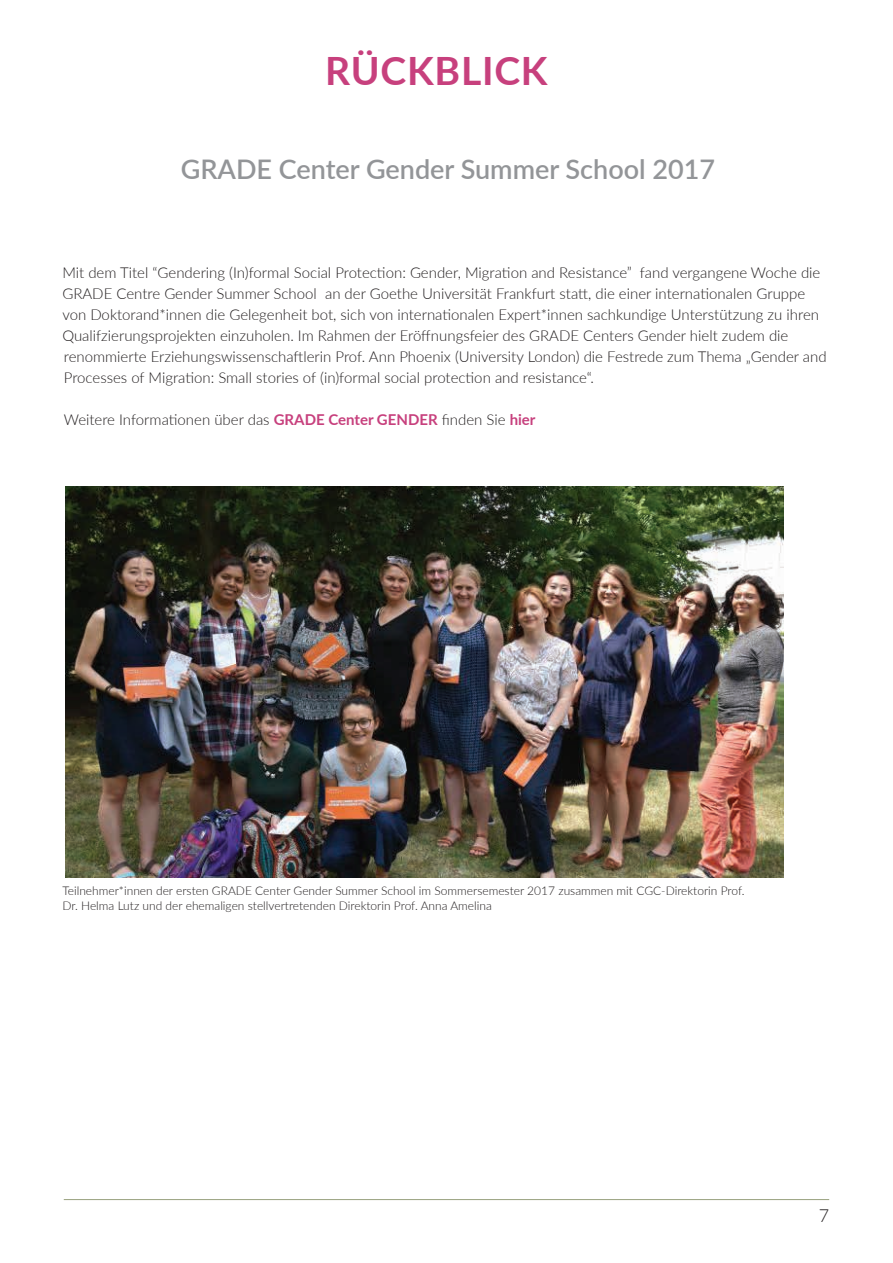
<style>
.page{position:relative;width:893px;height:1263px;background:#fff}
.page>*{position:absolute;margin:0;border:0;box-sizing:border-box;transform-origin:0 0}
.t1{font:700 39px "Lato";letter-spacing:.02em;color:#c7407d}
.t2{font:600 27px "Lato";color:#939598}
.t3{font:300 18px "Lato";color:#231f20}
.t4{font:300 15px/21px "Lato";color:#231f20}
.t5{font:300 12px/15px "Lato";color:#231f20}
.s1{font-weight:700;color:#c7407d}
</style>
<div class="page">
<hr style="left:64px;top:1199px;width:765px;height:1px;background:#98a17e">
<img style="left:66px;top:486px;width:717px;height:391px">
<h1 class="t1" style="left:325px;top:42px;width:224px">RüCkbLICk</h1>
<h2 class="t2" style="left:181px;top:150px;width:536px">GRADE Center Gender Summer School 2017</h2>
<p class="t4" style="left:62px;top:261px;width:766px">Mit dem Titel “Gendering (In)formal Social Protection: Gender, Migration and Resistance” fand vergangene Woche die GRADE Centre Gender Summer School an der Goethe Universität Frankfurt statt, die einer internationalen Gruppe von Doktorand*innen die Gelegenheit bot, sich von internationalen Expert*innen sachkundige Unterstützung zu ihren Qualifzierungsprojekten einzuholen. Im Rahmen der Eröffnungsfeier des GRADE Centers Gender hielt zudem die renommierte Erziehungswissenschaftlerin Prof. Ann Phoenix (University London) die Festrede zum Thema „Gender and Processes of Migration: Small stories of (in)formal social protection and resistance“.</p>
<p class="t4" style="left:64px;top:408px;width:473px">Weitere Informationen über das <span class="s1">GRAdE Center GENdER</span> finden Sie <span class="s1">hier</span></p>
<p class="t5" style="left:62px;top:882px;width:684px">Teilnehmer*innen der ersten GRADE Center Gender Summer School im Sommersemester 2017 zusammen mit CGC-Direktorin Prof.<br>Dr. Helma Lutz und der ehemaligen stellvertretenden Direktorin Prof. Anna Amelina</p>
<p class="t3" style="left:819px;top:1203px;width:12px">7</p>
</div>
